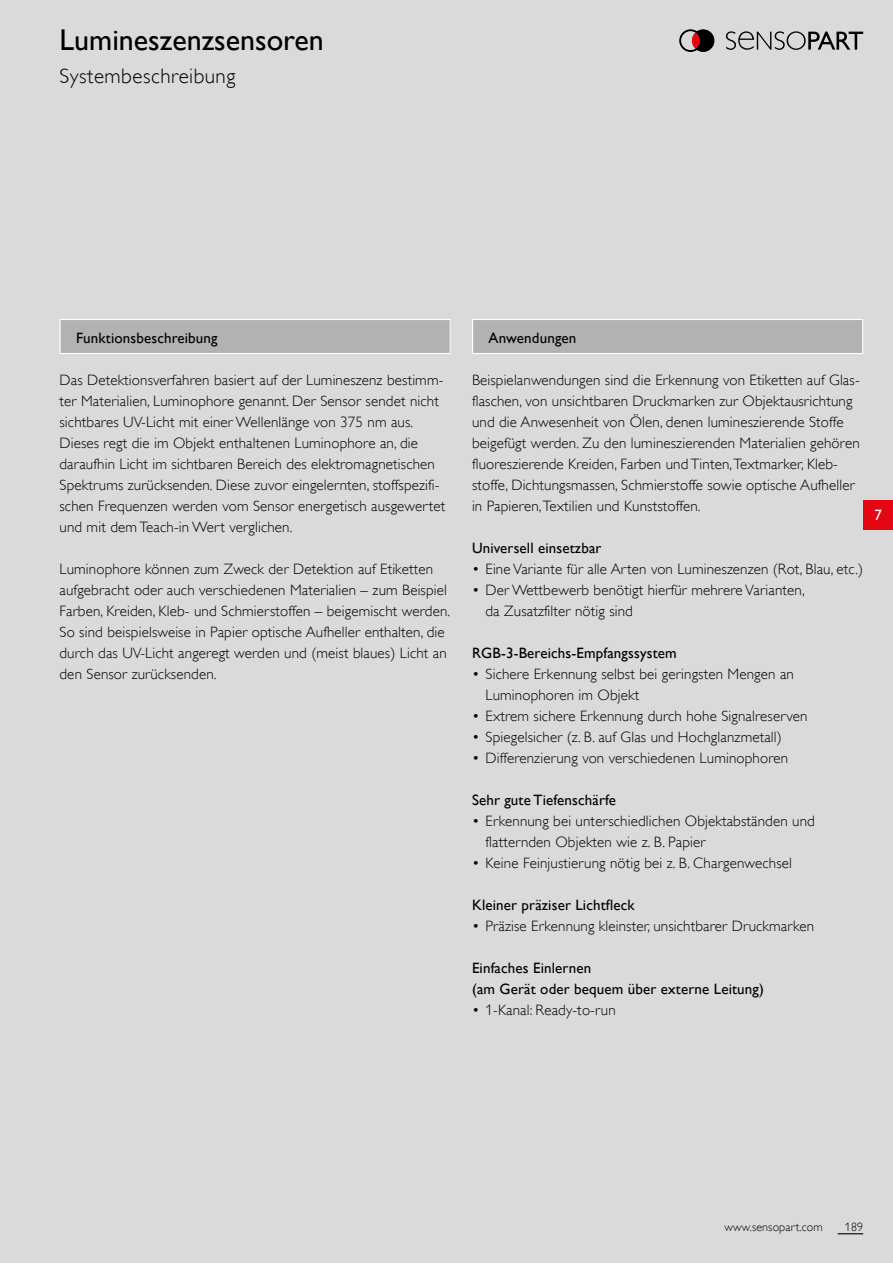
<style>
.page{position:relative;width:893px;height:1263px;background:#dadada}
.page>*{position:absolute;margin:0;border:0;box-sizing:border-box;transform-origin:0 0}
.t1{font:30px "Gill Alt One";color:#000}
.t2{font:300 21px "Gill Alt One";letter-spacing:.025em;color:#000}
.t3{font:300 15px/21px "Gill Alt One";letter-spacing:.01em;color:#000}
.t4{font:15px/21px "Gill Alt One";letter-spacing:.01em;color:#000}
.t5{font:15px "Gill Alt One";color:#fff}
.t6{font:300 12px "Gill Alt One";letter-spacing:.01em;color:#000}
</style>
<div class="page">
<svg style="left:726px;top:31px;width:137px;height:19px"></svg>
<svg style="left:680px;top:30px;width:34px;height:22px"></svg>
<svg style="left:838px;top:1233px;width:25px;height:1px"></svg>
<div style="left:863px;top:500px;width:30px;height:30px;background:#e30613"></div>
<div style="left:60px;top:319px;width:390px;height:34px;background:#b3b2b2"></div>
<hr style="left:60px;top:353px;width:391px;height:1px;background:#fff">
<hr style="left:60px;top:319px;width:391px;height:1px;background:#fff">
<hr style="left:60px;top:320px;width:1px;height:33px;background:#fff">
<hr style="left:450px;top:320px;width:1px;height:33px;background:#fff">
<div style="left:473px;top:319px;width:390px;height:34px;background:#b3b2b2"></div>
<hr style="left:472px;top:353px;width:391px;height:1px;background:#fff">
<hr style="left:472px;top:319px;width:391px;height:1px;background:#fff">
<hr style="left:472px;top:320px;width:1px;height:33px;background:#fff">
<hr style="left:862px;top:320px;width:1px;height:33px;background:#fff">
<h1 class="t1" style="left:60px;top:23px;width:266px">Lumineszenzsensoren</h1>
<h2 class="t2" style="left:60px;top:64px;width:177px">Systembeschreibung</h2>
<p class="t4" style="left:76px;top:327px;width:143px">Funktionsbeschreibung</p>
<p class="t3" style="left:60px;top:369px;width:387px">Das Detektionsverfahren basiert auf der Lumineszenz bestimm&shy;ter Materialien, Luminophore genannt. Der Sensor sendet nicht sichtbares UV-Licht mit einer Wellenlänge von 375 nm aus.<br>Dieses regt die im Objekt enthaltenen Luminophore an, die daraufhin Licht im sichtbaren Bereich des elektromagnetischen Spektrums zurücksenden. Diese zuvor eingelernten, stoffspezifi&shy;schen Frequenzen werden vom Sensor energetisch ausgewertet und mit dem Teach-in Wert verglichen.</p>
<p class="t3" style="left:60px;top:558px;width:392px">Luminophore können zum Zweck der Detektion auf Etiketten aufgebracht oder auch verschiedenen Materialien – zum Beispiel Farben, Kreiden, Kleb- und Schmierstoffen – beigemischt werden.<br>So sind beispielsweise in Papier optische Aufheller enthalten, die durch das UV-Licht angeregt werden und (meist blaues) Licht an den Sensor zurücksenden.</p>
<p class="t4" style="left:488px;top:327px;width:89px">Anwendungen</p>
<p class="t3" style="left:472px;top:369px;width:389px">Beispielanwendungen sind die Erkennung von Etiketten auf Glas&shy;flaschen, von unsichtbaren Druckmarken zur Objektausrichtung und die Anwesenheit von Ölen, denen lumineszierende Stoffe beigefügt werden. Zu den lumineszierenden Materialien gehören fluoreszierende Kreiden, Farben und Tinten, Textmarker, Kleb&shy;stoffe, Dichtungsmassen, Schmierstoffe sowie optische Aufheller in Papieren, Textilien und Kunststoffen.</p>
<p class="t4" style="left:472px;top:537px;width:131px">Universell einsetzbar</p>
<p class="t3" style="left:472px;top:558px;width:393px">• Eine Variante für alle Arten von Lumineszenzen (Rot, Blau, etc.)</p>
<p class="t3" style="left:485px;top:579px;width:321px;text-indent:-14px">• Der Wettbewerb benötigt hierfür mehrere Varianten, da Zusatzfilter nötig sind</p>
<p class="t4" style="left:472px;top:642px;width:206px">RGB-3-Bereichs-Empfangssystem</p>
<p class="t3" style="left:485px;top:663px;width:310px;text-indent:-14px">• Sichere Erkennung selbst bei geringsten Mengen an<br>Luminophoren im Objekt</p>
<p class="t3" style="left:472px;top:705px;width:337px">• Extrem sichere Erkennung durch hohe Signalreserven</p>
<p class="t3" style="left:472px;top:726px;width:311px">• Spiegelsicher (z. B. auf Glas und Hochglanzmetall)</p>
<p class="t3" style="left:472px;top:747px;width:318px">• Differenzierung von verschiedenen Luminophoren</p>
<p class="t4" style="left:472px;top:789px;width:146px">Sehr gute Tiefenschärfe</p>
<p class="t3" style="left:485px;top:810px;width:331px;text-indent:-14px">• Erkennung bei unterschiedlichen Objektabständen und flatternden Objekten wie z. B. Papier</p>
<p class="t3" style="left:472px;top:852px;width:321px">• Keine Feinjustierung nötig bei z. B. Chargenwechsel</p>
<p class="t4" style="left:472px;top:894px;width:164px">Kleiner präziser Lichtfleck</p>
<p class="t3" style="left:472px;top:915px;width:344px">• Präzise Erkennung kleinster, unsichtbarer Druckmarken</p>
<p class="t4" style="left:472px;top:957px;width:293px">Einfaches Einlernen<br>(am Gerät oder bequem über externe Leitung)</p>
<p class="t3" style="left:472px;top:999px;width:145px">• 1-Kanal: Ready-to-run</p>
<p class="t5" style="left:874px;top:506px;width:9px">7</p>
<p class="t6" style="left:725px;top:1220px;width:100px">www.sensopart.com</p>
<p class="t6" style="left:845px;top:1220px;width:20px">189</p>
</div>
